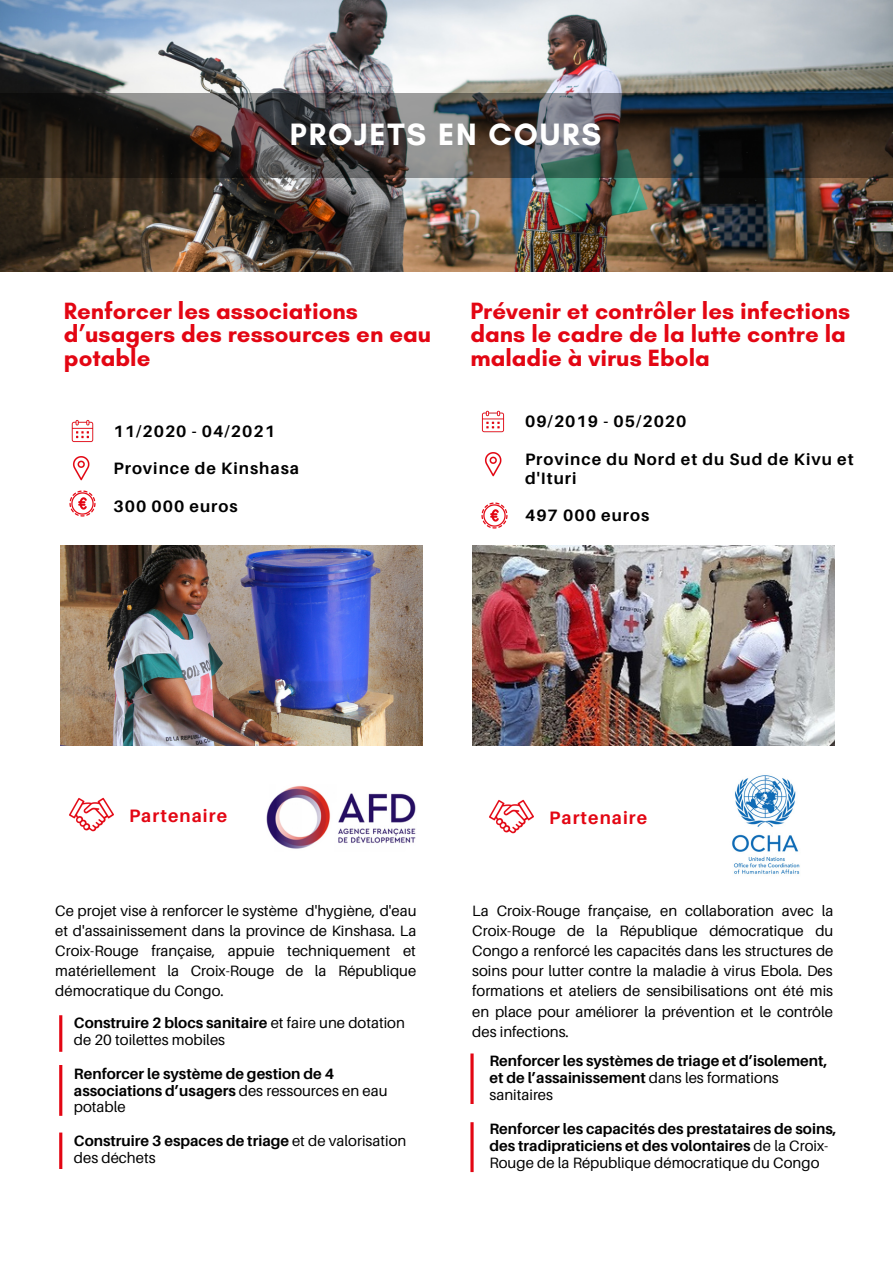
<style>
.page{position:relative;width:893px;height:1264px;background:#fff}
.page>*{position:absolute;margin:0;border:0;box-sizing:border-box;transform-origin:0 0}
.t1{font:700 31.5px "Glacial Indifference";letter-spacing:.06em;color:#fff}
.t2{font:700 24px/23.5px "Glacial Indifference";color:#e30613}
.t3{font:700 18px "Aileron";letter-spacing:.06em;color:#e30613}
.t4{font:700 16.5px/18.8px "Aileron";letter-spacing:.06em;color:#000}
.t5{font:15px/20.2px "Aileron";color:#000;text-align:justify}
.t6{font:700 15px/16.8px "Aileron";color:#000}
.s1{font-weight:700}
.s2{font-weight:400}
</style>
<div class="page">
<img style="left:0;top:0;width:892px;height:271px">
<svg style="left:0;top:93px;width:892px;height:84px;background:#3d3c3d"></svg>
<img style="left:61px;top:545px;width:362px;height:200px">
<svg style="left:59px;top:1015px;width:3px;height:36px"></svg>
<img style="left:71px;top:420px;width:23px;height:23px">
<img style="left:73px;top:456px;width:17px;height:25px">
<svg style="left:59px;top:1065px;width:3px;height:50px"></svg>
<img style="left:472px;top:545px;width:362px;height:200px">
<svg style="left:470px;top:1053px;width:3px;height:51px"></svg>
<img style="left:481px;top:410px;width:24px;height:23px">
<img style="left:485px;top:452px;width:17px;height:25px">
<img style="left:481px;top:502px;width:27px;height:27px">
<img style="left:69px;top:797px;width:45px;height:35px">
<img style="left:489px;top:799px;width:45px;height:35px">
<img style="left:732px;top:775px;width:68px;height:99px">
<svg style="left:470px;top:1122px;width:3px;height:50px"></svg>
<img style="left:267px;top:786px;width:149px;height:63px">
<img style="left:69px;top:490px;width:27px;height:27px">
<svg style="left:59px;top:1132px;width:3px;height:37px"></svg>
<p class="t1" style="left:290px;top:115px;width:313px">PROJETS EN COURS</p>
<p class="t2" style="left:64px;top:298px;width:369px">Renforcer les associations d’usagers des ressources en eau potable</p>
<p class="t4" style="left:113px;top:421px;width:163px">11/2020 - 04/2021</p>
<p class="t4" style="left:113px;top:458px;width:187px">Province de Kinshasa</p>
<p class="t4" style="left:113px;top:496px;width:126px">300 000 euros</p>
<p class="t2" style="left:470px;top:298px;width:381px">Prévenir et contrôler les infections dans le cadre de la lutte contre la</p>
<p class="t2" style="left:470px;top:346px;width:241px">maladie à virus Ebola</p>
<p class="t4" style="left:525px;top:411px;width:163px">09/2019 - 05/2020</p>
<p class="t4" style="left:525px;top:449px;width:330px">Province du Nord et du Sud de Kivu et d'Ituri</p>
<p class="t4" style="left:525px;top:505px;width:126px">497 000 euros</p>
<p class="t3" style="left:129px;top:804px;width:100px">Partenaire</p>
<p class="t3" style="left:549px;top:806px;width:100px">Partenaire</p>
<p class="t5" style="left:55px;top:899px;width:363px">Ce projet vise à renforcer le système d'hygiène, d'eau et d'assainissement dans la province de Kinshasa. La Croix-Rouge française, appuie techniquement et matériellement la Croix-Rouge de la République démocratique du Congo.</p>
<p class="t5" style="left:74px;top:1014px;width:332px;line-height:16.8px"><span class="s1">Construire 2 blocs sanitaire</span> et faire une dotation de 20 toilettes mobiles</p>
<p class="t6" style="left:74px;top:1064px;width:315px">Renforcer le système de gestion de 4 associations d’usagers <span class="s2">des ressources en eau potable</span></p>
<p class="t6" style="left:74px;top:1132px;width:334px">Construire 3 espaces de triage <span class="s2">et de valorisation des déchets</span></p>
<p class="t5" style="left:472px;top:899px;width:363px">La Croix-Rouge française, en collaboration avec la Croix-Rouge de la République démocratique du Congo a renforcé les capacités dans les structures de soins pour lutter contre la maladie à virus Ebola. Des formations et ateliers de sensibilisations ont été mis en place pour améliorer la prévention et le contrôle des infections.</p>
<p class="t6" style="left:489px;top:1052px;width:339px">Renforcer les systèmes de triage et d’isolement, et de l’assainissement <span class="s2">dans les formations sanitaires</span></p>
<p class="t6" style="left:489px;top:1119px;width:348px">Renforcer les capacités des prestataires de soins, des tradipraticiens et des volontaires <span class="s2">de la Croix-<br>Rouge de la République démocratique du Congo</span></p>
</div>
